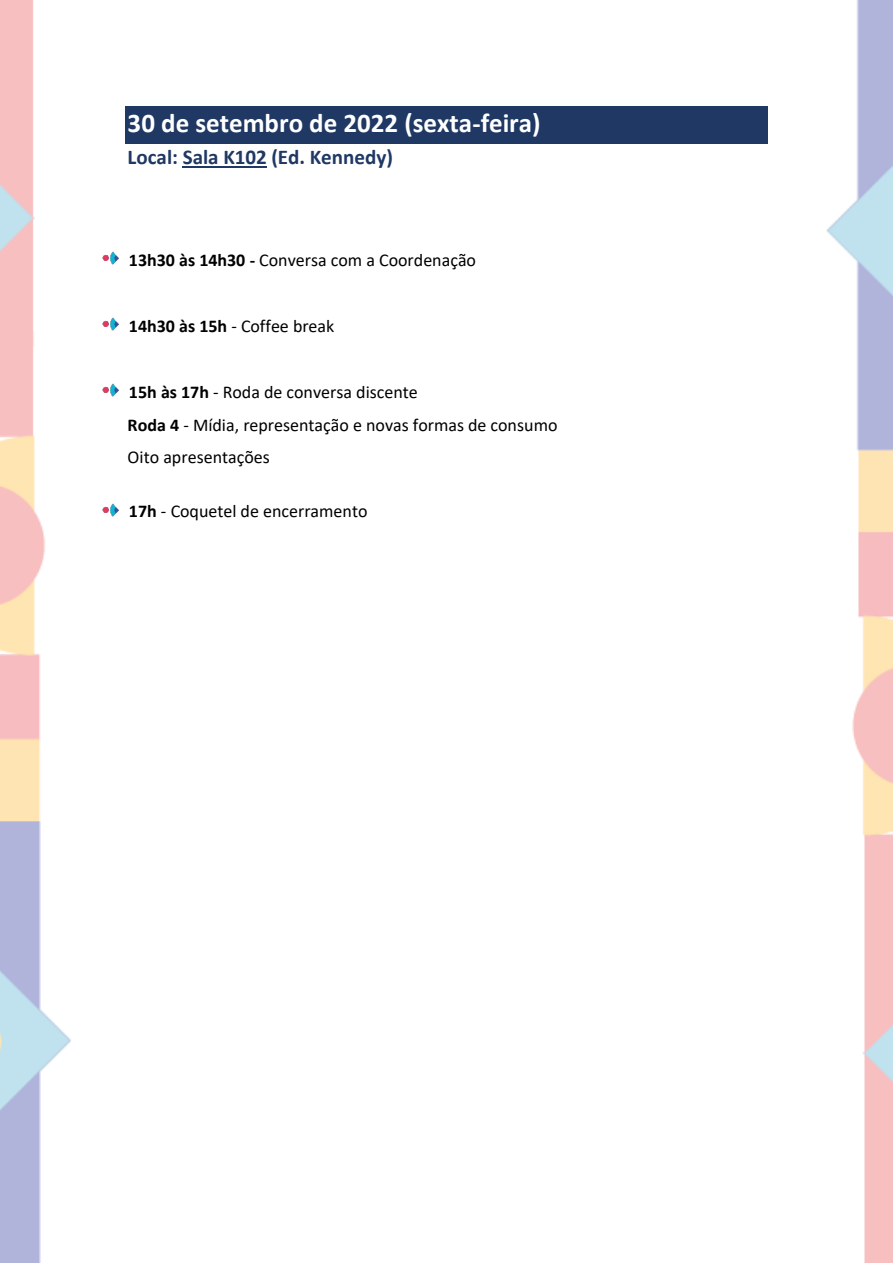
<style>
.page{position:relative;width:893px;height:1263px;background:#fff}
.page>*{position:absolute;margin:0;border:0;box-sizing:border-box;transform-origin:0 0}
.t1{font:700 27px "Calibri";color:#fff}
.t2{font:700 21px "Calibri";color:#1f3864}
.t3{font:18px/32.8px "Calibri";color:#000}
.s1{font-weight:700}
</style>
<div class="page">
<img style="left:0;top:0;width:892px;height:1263px">
<div style="left:125px;top:106px;width:643px;height:38px;background:#1f3864"></div>
<div style="left:125px;top:144px;width:643px;height:51px;background:#fff"></div>
<hr style="left:183px;top:167px;width:84px;height:1px;background:#1f3864">
<div style="left:125px;top:195px;width:643px;height:33px;background:#fff"></div>
<div style="left:100px;top:249px;width:668px;height:33px;background:#fff"></div>
<img style="left:102px;top:251px;width:16px;height:14px">
<div style="left:125px;top:282px;width:643px;height:32px;background:#fff"></div>
<div style="left:100px;top:314px;width:668px;height:34px;background:#fff"></div>
<img style="left:102px;top:317px;width:16px;height:14px">
<div style="left:125px;top:348px;width:643px;height:33px;background:#fff"></div>
<div style="left:100px;top:381px;width:668px;height:33px;background:#fff"></div>
<img style="left:102px;top:383px;width:16px;height:14px">
<div style="left:125px;top:414px;width:643px;height:32px;background:#fff"></div>
<div style="left:125px;top:446px;width:643px;height:33px;background:#fff"></div>
<div style="left:100px;top:500px;width:668px;height:33px;background:#fff"></div>
<img style="left:102px;top:503px;width:16px;height:14px">
<div style="left:134px;top:554px;width:634px;height:33px;background:#fff"></div>
<div style="left:125px;top:608px;width:643px;height:60px;background:#fff"></div>
<div style="left:125px;top:668px;width:643px;height:51px;background:#fff"></div>
<div style="left:125px;top:719px;width:643px;height:62px;background:#fff"></div>
<div style="left:125px;top:781px;width:643px;height:62px;background:#fff"></div>
<div style="left:125px;top:843px;width:643px;height:63px;background:#fff"></div>
<div style="left:125px;top:906px;width:643px;height:62px;background:#fff"></div>
<div style="left:125px;top:968px;width:643px;height:62px;background:#fff"></div>
<div style="left:125px;top:1030px;width:643px;height:62px;background:#fff"></div>
<div style="left:125px;top:1092px;width:643px;height:41px;background:#fff"></div>
<h1 class="t1" style="left:128px;top:104px;width:414px">30 de setembro de 2022 (sexta-feira)</h1>
<p class="t2" style="left:128px;top:142px;width:267px">Local: Sala K102 (Ed. Kennedy)</p>
<p class="t3" style="left:129px;top:243px;width:349px"><span class="s1">13h30 às 14h30 -</span> Conversa com a Coordenação</p>
<p class="t3" style="left:129px;top:309px;width:207px"><span class="s1">14h30 às 15h</span> - Coffee break</p>
<p class="t3" style="left:128px;top:375px;width:431px"><span class="s1">15h às 17h</span> - Roda de conversa discente<br><span class="s1">Roda 4</span> - Mídia, representação e novas formas de consumo<br>Oito apresentações</p>
<p class="t3" style="left:129px;top:495px;width:240px"><span class="s1">17h</span> - Coquetel de encerramento</p>
</div>
